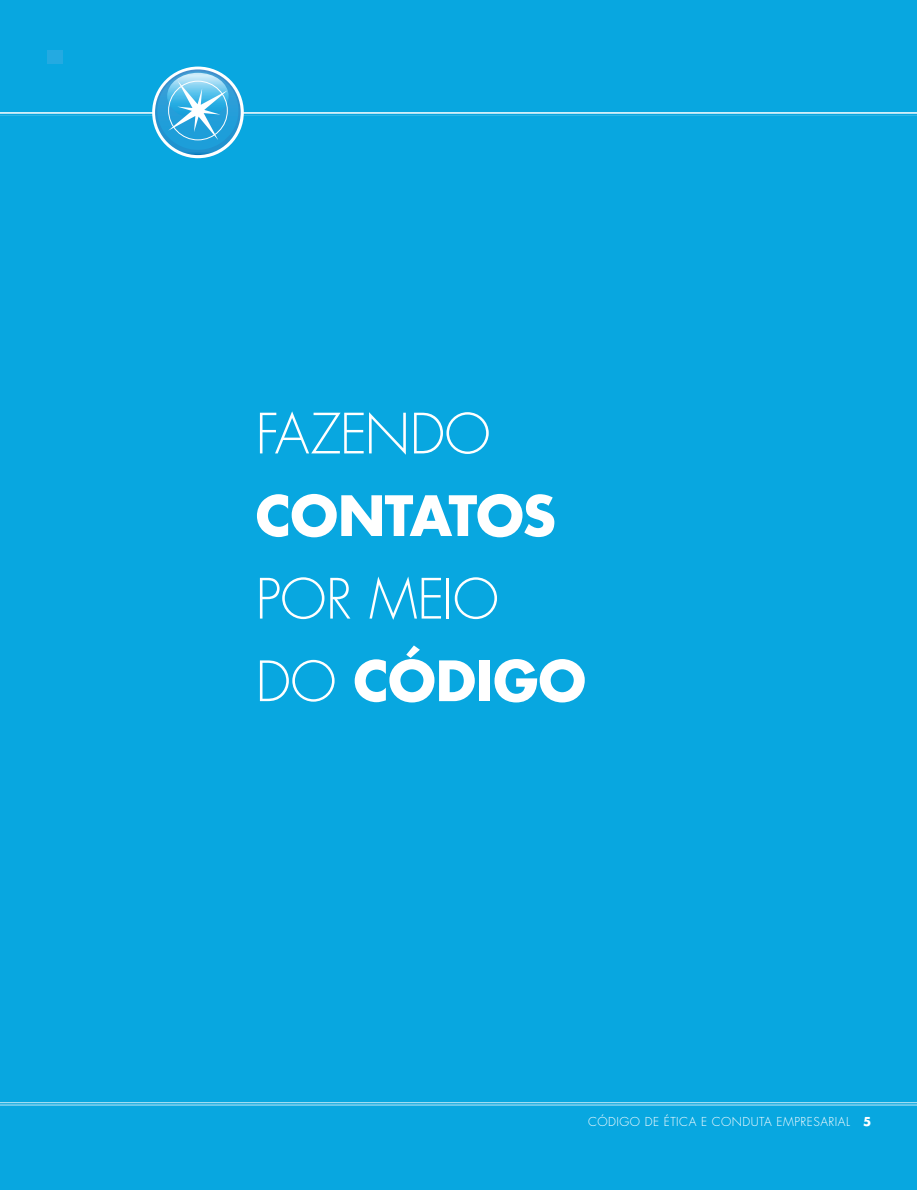
<style>
.page{position:relative;width:917px;height:1190px;background:#fff}
.page>*{position:absolute;margin:0;border:0;box-sizing:border-box;transform-origin:0 0}
.t1{font:300 54px/82.5px "Futura Std";letter-spacing:-.01em;color:#fff}
.t2{font:700 54px "Futura Std";letter-spacing:-.025em;color:#fff}
.t3{font:300 12px "Futura Std";letter-spacing:.04em;color:#fff}
.s1{font-weight:700}
</style>
<div class="page">
<div style="left:0;top:0;width:916px;height:1189px;background:#08a7e0"></div>
<hr style="left:0;top:112px;width:916px;height:3px;background:#fff">
<hr style="left:0;top:1102px;width:916px;height:3px;background:#fff">
<hr style="left:0;top:114px;width:916px;height:1px;background:#08a7e0">
<hr style="left:0;top:1102px;width:916px;height:2px;background:#08a7e0">
<div style="left:152px;top:67px;width:92px;height:91px;border:3px solid #fff;border-radius:50%"></div>
<svg style="left:155px;top:69px;width:86px;height:86px"></svg>
<svg style="left:157px;top:71px;width:81px;height:79px;background:#59b8e4"></svg>
<div style="left:47px;top:50px;width:16px;height:14px;background:#24aae1"></div>
<h1 class="t1" style="left:255px;top:394px;width:236px">FAZENDO</h1>
<h1 class="t2" style="left:255px;top:479px;width:302px">CONTATOS</h1>
<h1 class="t1" style="left:255px;top:559px;width:332px">POR MEIO<br>DO <span class="s1">CÓDIGO</span></h1>
<p class="t3" style="left:588px;top:1114px;width:284px">CÓDIGO DE ÉTICA E CONDUTA EMPRESARIAL <span class="s1">5</span></p>
</div>
